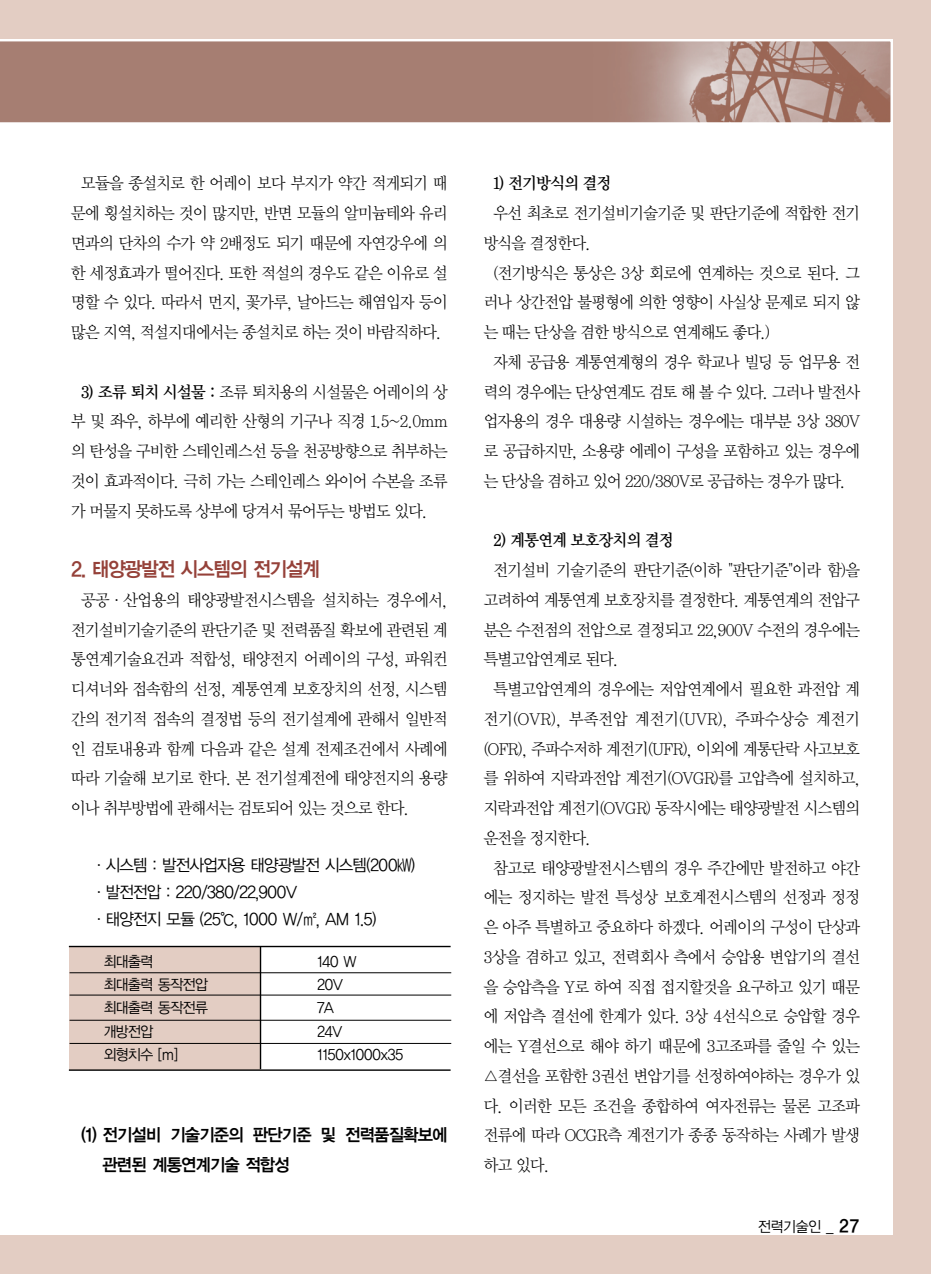
<style>
.page{position:relative;width:931px;height:1274px;background:#e3cdc3}
.page>*{position:absolute;margin:0;border:0;box-sizing:border-box;transform-origin:0 0}
.t1{font:20.12px "YGO14";letter-spacing:-.14em;color:#954139;scale:.95 1}
.t2{font:17.5px/29.8px "YGO14";letter-spacing:-.13em;color:#000;scale:.95 1}
.t3{font:16.62px/29.8px "Y Mj O12";letter-spacing:-.115em;color:#000;text-align:justify;scale:.95 1}
.t4{font:16.62px/27.1px "YGO12";letter-spacing:-.13em;color:#000;scale:.95 1}
.t5{font:16.62px "Y Mj O12";letter-spacing:-.07em;color:#000;scale:.95 1}
.t6{font:16.62px "Y Mj O14";letter-spacing:-.115em;color:#000;scale:.95 1}
.t7{font:14.88px "YGO12";letter-spacing:-.13em;color:#000;scale:.95 1}
.t8{font:14.88px "YGO12";letter-spacing:-.105em;color:#000;scale:.95 1}
.t9{font:14.88px "YGO32";letter-spacing:-.11em;color:#000;scale:.95 1}
.s1{font-family:"Y Mj O14"}
.s2{font-size:15.75px}
.s3{font-family:"YGO34";font-size:17.5px}
</style>
<div class="page">
<div style="left:0;top:40px;width:892px;height:1195px;background:#fff"></div>
<svg style="left:0;top:41px;width:891px;height:82px;background:#ab857a"></svg>
<div style="left:69px;top:947px;width:191px;height:123px;background:#e3cdc3"></div>
<hr style="left:260px;top:947px;width:1px;height:122px;background:#000">
<hr style="left:70px;top:995px;width:381px;height:1px;background:#000">
<hr style="left:70px;top:1020px;width:381px;height:1px;background:#000">
<hr style="left:70px;top:972px;width:381px;height:1px;background:#000">
<hr style="left:70px;top:1043px;width:381px;height:1px;background:#000">
<hr style="left:69px;top:946px;width:382px;height:1px;background:#000">
<hr style="left:69px;top:1069px;width:382px;height:2px;background:#000">
<p class="t3" style="left:71px;top:170px;width:399px;text-align:center">모듈을 종설치로 한 어레이 보다 부지가 약간 적게되기 때 문에 횡설치하는 것이 많지만, 반면 모듈의 알미늄테와 유리 면과의 단차의 수가 약 2배정도 되기 때문에 자연강우에 의 한 세정효과가 떨어진다. 또한 적설의 경우도 같은 이유로 설 명할 수 있다. 따라서 먼지, 꽃가루, 날아드는 해염입자 등이 많은 지역, 적설지대에서는 종설치로 하는 것이 바람직하다.</p>
<p class="t3" style="left:71px;top:378px;width:399px;text-indent:10px"><span class="s1">3) 조류 퇴치 시설물 :</span> 조류 퇴치용의 시설물은 어레이의 상 부 및 좌우, 하부에 예리한 산형의 기구나 직경 1.5~2.0mm 의 탄성을 구비한 스테인레스선 등을 천공방향으로 취부하는 것이 효과적이다. 극히 가는 스테인레스 와이어 수본을 조류 가 머물지 못하도록 상부에 당겨서 묶어두는 방법도 있다.</p>
<p class="t1" style="left:71px;top:560px;width:265px">2. 태양광발전 시스템의 전기설계</p>
<p class="t3" style="left:71px;top:586px;width:399px;text-indent:10px">공공·산업용의 태양광발전시스템을 설치하는 경우에서, 전기설비기술기준의 판단기준 및 전력품질 확보에 관련된 계 통연계기술요건과 적합성, 태양전지 어레이의 구성, 파워컨 디셔너와 접속함의 선정, 계통연계 보호장치의 선정, 시스템 간의 전기적 접속의 결정법 등의 전기설계에 관해서 일반적 인 검토내용과 함께 다음과 같은 설계 전제조건에서 사례에 따라 기술해 보기로 한다. 본 전기설계전에 태양전지의 용량 이나 취부방법에 관해서는 검토되어 있는 것으로 한다.</p>
<p class="t4" style="left:91px;top:853px;width:343px">ㆍ시스템 : 발전사업자용 태양광발전 시스템(200㎾)ㆍ발전전압 : 220/380/22,900V<br>ㆍ태양전지 모듈 (25℃, 1000 W/㎡, AM 1.5)</p>
<p class="t7" style="left:103px;top:954px;width:55px">최대출력</p>
<p class="t7" style="left:317px;top:954px;width:44px">140 W</p>
<p class="t7" style="left:103px;top:978px;width:113px">최대출력 동작전압</p>
<p class="t7" style="left:317px;top:978px;width:30px">20V</p>
<p class="t7" style="left:103px;top:1001px;width:113px">최대출력 동작전류</p>
<p class="t7" style="left:317px;top:1001px;width:20px">7A</p>
<p class="t7" style="left:103px;top:1025px;width:55px">개방전압</p>
<p class="t7" style="left:317px;top:1025px;width:29px">24V</p>
<p class="t7" style="left:103px;top:1048px;width:81px">외형치수 [m]</p>
<p class="t8" style="left:317px;top:1048px;width:93px">1150x1000x35</p>
<p class="t2" style="left:102px;top:1121px;width:366px;text-indent:-21px">(1) 전기설비 기술기준의 판단기준 및 전력품질확보에 관련된 계통연계기술 적합성</p>
<p class="t6" style="left:493px;top:176px;width:127px">1) 전기방식의 결정</p>
<p class="t3" style="left:493px;top:199px;width:389px">우선 최초로 전기설비기술기준 및 판단기준에 적합한 전기</p>
<p class="t3" style="left:483px;top:229px;width:116px">방식을 결정한다.</p>
<p class="t3" style="left:493px;top:259px;width:389px">(전기방식은 통상은 3상 회로에 연계하는 것으로 된다. 그</p>
<p class="t3" style="left:483px;top:289px;width:399px">러나 상간전압 불평형에 의한 영향이 사실상 문제로 되지 않</p>
<p class="t3" style="left:483px;top:318px;width:304px">는 때는 단상을 겸한 방식으로 연계해도 좋다.)</p>
<p class="t3" style="left:493px;top:348px;width:389px">자체 공급용 계통연계형의 경우 학교나 빌딩 등 업무용 전</p>
<p class="t3" style="left:483px;top:378px;width:399px">력의 경우에는 단상연계도 검토 해 볼 수 있다. 그러나 발전사</p>
<p class="t3" style="left:483px;top:408px;width:399px">업자용의 경우 대용량 시설하는 경우에는 대부분 3상 380V</p>
<p class="t3" style="left:483px;top:437px;width:399px">로 공급하지만, 소용량 에레이 구성을 포함하고 있는 경우에</p>
<p class="t3" style="left:483px;top:467px;width:384px">는 단상을 겸하고 있어 220/380V로 공급하는 경우가 많다.</p>
<p class="t6" style="left:493px;top:533px;width:192px">2) 계통연계 보호장치의 결정</p>
<p class="t3" style="left:493px;top:556px;width:389px">전기설비 기술기준의 판단기준(이하 "판단기준"이라 함)을</p>
<p class="t3" style="left:483px;top:586px;width:399px">고려하여 계통연계 보호장치를 결정한다. 계통연계의 전압구</p>
<p class="t3" style="left:483px;top:616px;width:399px">분은 수전점의 전압으로 결정되고 22,900V 수전의 경우에는</p>
<p class="t3" style="left:483px;top:646px;width:145px">특별고압연계로 된다.</p>
<p class="t3" style="left:493px;top:675px;width:389px">특별고압연계의 경우에는 저압연계에서 필요한 과전압 계</p>
<p class="t5" style="left:483px;top:711px;width:399px">전기(OVR), 부족전압 계전기(UVR), 주파수상승 계전기</p>
<p class="t3" style="left:483px;top:735px;width:399px">(OFR), 주파수저하 계전기(UFR), 이외에 계통단락 사고보호</p>
<p class="t3" style="left:483px;top:765px;width:399px">를 위하여 지락과전압 계전기(OVGR)를 고압측에 설치하고,</p>
<p class="t3" style="left:483px;top:794px;width:399px">지락과전압 계전기(OVGR) 동작시에는 태양광발전 시스템의</p>
<p class="t3" style="left:483px;top:824px;width:116px">운전을 정지한다.</p>
<p class="t3" style="left:493px;top:854px;width:389px">참고로 태양광발전시스템의 경우 주간에만 발전하고 야간</p>
<p class="t3" style="left:483px;top:884px;width:399px">에는 정지하는 발전 특성상 보호계전시스템의 선정과 정정</p>
<p class="t3" style="left:483px;top:913px;width:399px">은 아주 특별하고 중요하다 하겠다. 어레이의 구성이 단상과</p>
<p class="t3" style="left:483px;top:943px;width:399px">3상을 겸하고 있고, 전력회사 측에서 승압용 변압기의 결선</p>
<p class="t3" style="left:483px;top:973px;width:399px">을 승압측을 Y로 하여 직접 접지할것을 요구하고 있기 때문</p>
<p class="t3" style="left:483px;top:1003px;width:399px">에 저압측 결선에 한계가 있다. 3상 4선식으로 승압할 경우</p>
<p class="t3" style="left:483px;top:1032px;width:399px">에는 Y결선으로 해야 하기 때문에 3고조파를 줄일 수 있는</p>
<p class="t3" style="left:483px;top:1062px;width:399px">△결선을 포함한 3권선 변압기를 선정하여야하는 경우가 있</p>
<p class="t3" style="left:483px;top:1092px;width:399px">다. 이러한 모든 조건을 종합하여 여자전류는 물론 고조파</p>
<p class="t3" style="left:483px;top:1122px;width:399px">전류에 따라 OCGR측 계전기가 종종 동작하는 사례가 발생</p>
<p class="t3" style="left:483px;top:1151px;width:72px">하고 있다.</p>
<p class="t9" style="left:758px;top:1220px;width:110px">전력기술인 <span class="s2">_</span> <span class="s3">27</span></p>
</div>
